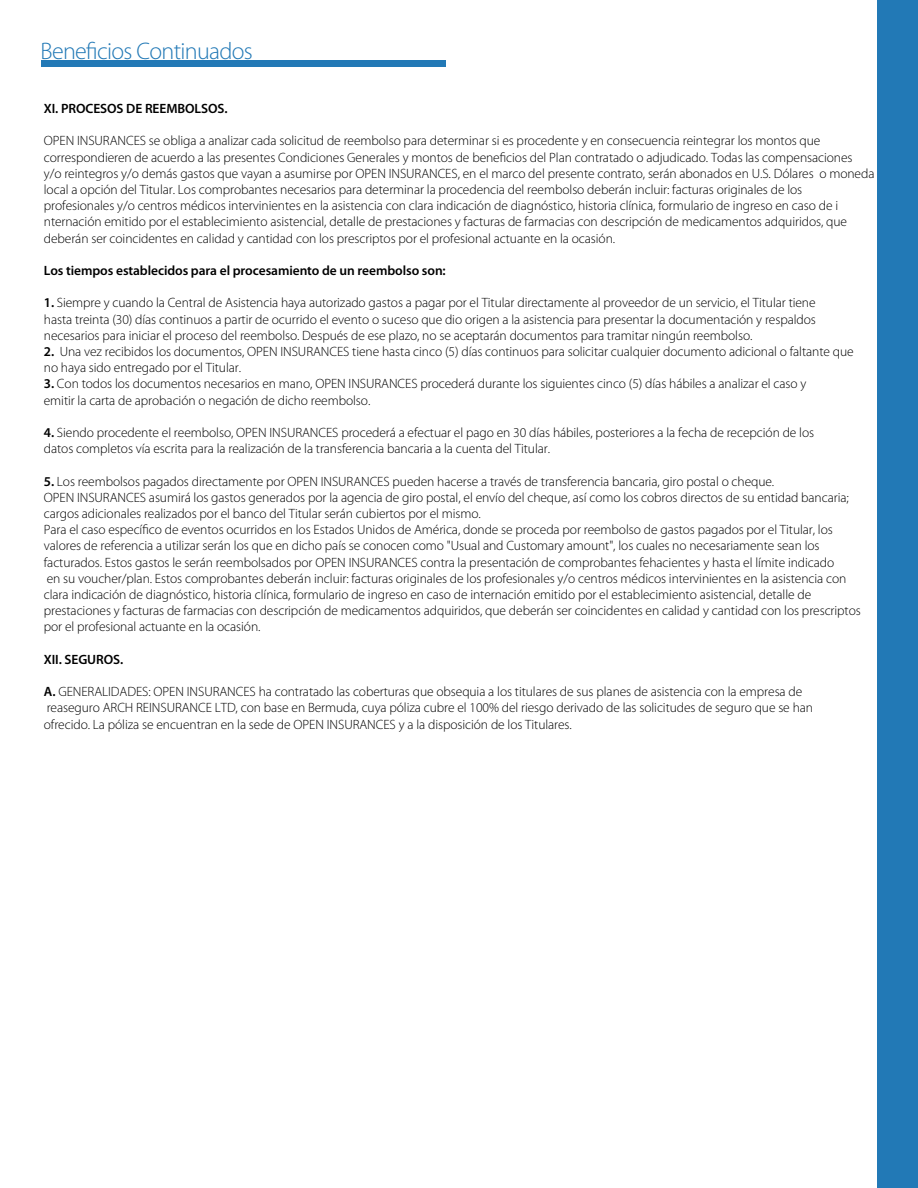
<style>
.page{position:relative;width:918px;height:1188px;background:#fff}
.page>*{position:absolute;margin:0;border:0;box-sizing:border-box;transform-origin:0 0}
.t1{font:300 24px "Myriad Pro";letter-spacing:-.03em;color:#2279b6}
.t2{font:300 13.5px/16.2px "Myriad Pro";letter-spacing:-.005em;color:#000}
.t3{font:600 13.5px "Myriad Pro";letter-spacing:-.005em;color:#000}
.s1{font-weight:600}
</style>
<div class="page">
<div style="left:41px;top:60px;width:405px;height:7px;background:#2279b6"></div>
<div style="left:878px;top:0;width:40px;height:1188px;background:#2279b6"></div>
<h1 class="t1" style="left:41px;top:36px;width:214px">Beneficios Continuados</h1>
<p class="t3" style="left:44px;top:100px;width:185px">XI. PROCESOS DE REEMBOLSOS.</p>
<p class="t2" style="left:44px;top:133px;width:832px">OPEN INSURANCES se obliga a analizar cada solicitud de reembolso para determinar si es procedente y en consecuencia reintegrar los montos que correspondieren de acuerdo a las presentes Condiciones Generales y montos de beneficios del Plan contratado o adjudicado. Todas las compensaciones<br>y/o reintegros y/o demás gastos que vayan a asumirse por OPEN INSURANCES, en el marco del presente contrato, serán abonados en U.S. Dólares o moneda local a opción del Titular. Los comprobantes necesarios para determinar la procedencia del reembolso deberán incluir: facturas originales de los profesionales y/o centros médicos intervinientes en la asistencia con clara indicación de diagnóstico, historia clínica, formulario de ingreso en caso de i nternación emitido por el establecimiento asistencial, detalle de prestaciones y facturas de farmacias con descripción de medicamentos adquiridos, que deberán ser coincidentes en calidad y cantidad con los prescriptos por el profesional actuante en la ocasión.</p>
<p class="t3" style="left:44px;top:262px;width:403px">Los tiempos establecidos para el procesamiento de un reembolso son:</p>
<p class="t2" style="left:44px;top:295px;width:774px;text-align:justify"><span class="s1">1.</span> Siempre y cuando la Central de Asistencia haya autorizado gastos a pagar por el Titular directamente al proveedor de un servicio, el Titular tiene hasta treinta (30) días continuos a partir de ocurrido el evento o suceso que dio origen a la asistencia para presentar la documentación y respaldos necesarios para iniciar el proceso del reembolso. Después de ese plazo, no se aceptarán documentos para tramitar ningún reembolso.</p>
<p class="t2" style="left:44px;top:343px;width:811px"><span class="s1">2.</span> Una vez recibidos los documentos, OPEN INSURANCES tiene hasta cinco (5) días continuos para solicitar cualquier documento adicional o faltante que no haya sido entregado por el Titular.</p>
<p class="t2" style="left:44px;top:376px;width:764px"><span class="s1">3.</span> Con todos los documentos necesarios en mano, OPEN INSURANCES procederá durante los siguientes cinco (5) días hábiles a analizar el caso y emitir la carta de aprobación o negación de dicho reembolso.</p>
<p class="t2" style="left:44px;top:424px;width:772px"><span class="s1">4.</span> Siendo procedente el reembolso, OPEN INSURANCES procederá a efectuar el pago en 30 días hábiles, posteriores a la fecha de recepción de los datos completos vía escrita para la realización de la transferencia bancaria a la cuenta del Titular.</p>
<p class="t2" style="left:44px;top:473px;width:819px"><span class="s1">5.</span> Los reembolsos pagados directamente por OPEN INSURANCES pueden hacerse a través de transferencia bancaria, giro postal o cheque.<br>OPEN INSURANCES asumirá los gastos generados por la agencia de giro postal, el envío del cheque, así como los cobros directos de su entidad bancaria; cargos adicionales realizados por el banco del Titular serán cubiertos por el mismo.<br>Para el caso específico de eventos ocurridos en los Estados Unidos de América, donde se proceda por reembolso de gastos pagados por el Titular, los valores de referencia a utilizar serán los que en dicho país se conocen como "Usual and Customary amount", los cuales no necesariamente sean los facturados. Estos gastos le serán reembolsados por OPEN INSURANCES contra la presentación de comprobantes fehacientes y hasta el límite indicado<br>en su voucher/plan. Estos comprobantes deberán incluir: facturas originales de los profesionales y/o centros médicos intervinientes en la asistencia con clara indicación de diagnóstico, historia clínica, formulario de ingreso en caso de internación emitido por el establecimiento asistencial, detalle de prestaciones y facturas de farmacias con descripción de medicamentos adquiridos, que deberán ser coincidentes en calidad y cantidad con los prescriptos por el profesional actuante en la ocasión.</p>
<p class="t3" style="left:44px;top:651px;width:81px">XII. SEGUROS.</p>
<p class="t2" style="left:44px;top:684px;width:771px"><span class="s1">A.</span> GENERALIDADES: OPEN INSURANCES ha contratado las coberturas que obsequia a los titulares de sus planes de asistencia con la empresa de reaseguro ARCH REINSURANCE LTD, con base en Bermuda, cuya póliza cubre el 100% del riesgo derivado de las solicitudes de seguro que se han ofrecido. La póliza se encuentran en la sede de OPEN INSURANCES y a la disposición de los Titulares.</p>
</div>
